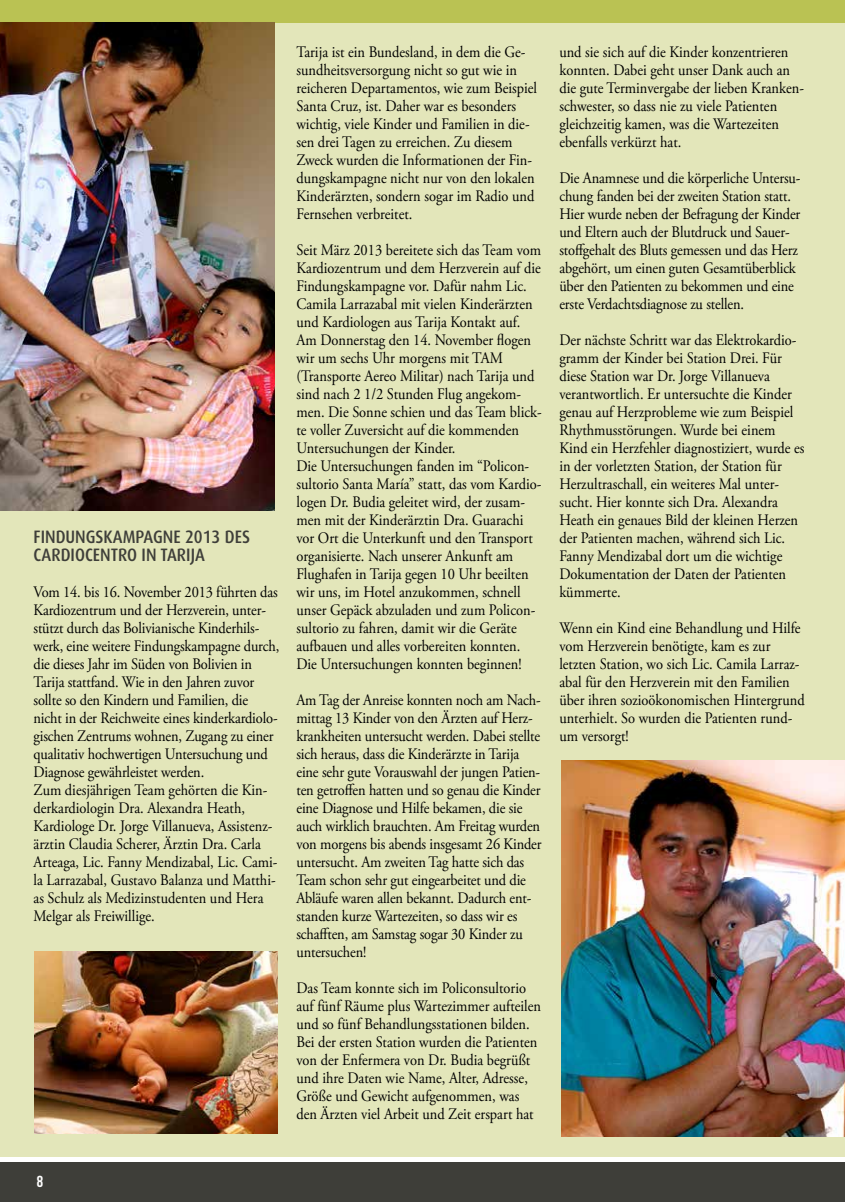
<style>
.page{position:relative;width:845px;height:1202px;background:#fff}
.page>*{position:absolute;margin:0;border:0;box-sizing:border-box;transform-origin:0 0}
.t1{font:500 18px/18px "Dax";color:#3e3e39;scale:.9 1}
.t2{font:16px/18px "Adobe Garamond Pro";color:#000;scale:.9 1}
.t3{font:16px "Bebas Neue";color:#fff}
</style>
<div class="page">
<div style="left:0;top:0;width:845px;height:1157px;background:#e3e6ba"></div>
<div style="left:0;top:1162px;width:845px;height:40px;background:#3e3e39"></div>
<div style="left:0;top:0;width:845px;height:23px;background:#bac253"></div>
<img style="left:0;top:23px;width:275px;height:488px">
<img style="left:561px;top:761px;width:284px;height:376px">
<img style="left:34px;top:951px;width:244px;height:183px">
<p class="t1" style="left:34px;top:527px;width:242px">FINDUNGSKAMPAGNE 2013 DES<br>CARDIOCENTRO IN TARIJA</p>
<p class="t2" style="left:34px;top:583px;width:275px">Vom 14. bis 16. November 2013 führten das Kardiozentrum und der Herzverein, unter&shy;stützt durch das Bolivianische Kinderhils&shy;werk, eine weitere Findungskampagne durch, die dieses Jahr im Süden von Bolivien in Tarija stattfand. Wie in den Jahren zuvor sollte so den Kindern und Familien, die nicht in der Reichweite eines kinderkardiolo&shy;gischen Zentrums wohnen, Zugang zu einer qualitativ hochwertigen Untersuchung und Diagnose gewährleistet werden.<br>Zum diesjährigen Team gehörten die Kin&shy;derkardiologin Dra. Alexandra Heath, Kardiologe Dr. Jorge Villanueva, Assistenz&shy;ärztin Claudia Scherer, Ärztin Dra. Carla Arteaga, Lic. Fanny Mendizabal, Lic. Cami&shy;la Larrazabal, Gustavo Balanza und Matthi&shy;as Schulz als Medizinstudenten und Hera Melgar als Freiwillige.</p>
<p class="t2" style="left:296px;top:43px;width:269px">Tarija ist ein Bundesland, in dem die Ge&shy;sundheitsversorgung nicht so gut wie in reicheren Departamentos, wie zum Beispiel Santa Cruz, ist. Daher war es besonders wichtig, viele Kinder und Familien in die&shy;sen drei Tagen zu erreichen. Zu diesem Zweck wurden die Informationen der Fin&shy;dungskampagne nicht nur von den lokalen Kinderärzten, sondern sogar im Radio und Fernsehen verbreitet.</p>
<p class="t2" style="left:296px;top:241px;width:274px">Seit März 2013 bereitete sich das Team vom Kardiozentrum und dem Herzverein auf die Findungskampagne vor. Dafür nahm Lic.<br>Camila Larrazabal mit vielen Kinderärzten und Kardiologen aus Tarija Kontakt auf.<br>Am Donnerstag den 14. November flogen wir um sechs Uhr morgens mit TAM (Transporte Aereo Militar) nach Tarija und sind nach 2 1/2 Stunden Flug angekom&shy;men. Die Sonne schien und das Team blick&shy;te voller Zuversicht auf die kommenden Untersuchungen der Kinder.<br>Die Untersuchungen fanden im “Policon&shy;sultorio Santa María” statt, das vom Kardio&shy;logen Dr. Budia geleitet wird, der zusam&shy;men mit der Kinderärztin Dra. Guarachi vor Ort die Unterkunft und den Transport organisierte. Nach unserer Ankunft am Flughafen in Tarija gegen 10 Uhr beeilten wir uns, im Hotel anzukommen, schnell unser Gepäck abzuladen und zum Policon&shy;sultorio zu fahren, damit wir die Geräte aufbauen und alles vorbereiten konnten.<br>Die Untersuchungen konnten beginnen!</p>
<p class="t2" style="left:296px;top:691px;width:274px">Am Tag der Anreise konnten noch am Nach&shy;mittag 13 Kinder von den Ärzten auf Herz&shy;krankheiten untersucht werden. Dabei stellte sich heraus, dass die Kinderärzte in Tarija eine sehr gute Vorauswahl der jungen Patien&shy;ten getroffen hatten und so genau die Kinder eine Diagnose und Hilfe bekamen, die sie auch wirklich brauchten. Am Freitag wurden von morgens bis abends insgesamt 26 Kinder untersucht. Am zweiten Tag hatte sich das Team schon sehr gut eingearbeitet und die Abläufe waren allen bekannt. Dadurch ent&shy;standen kurze Wartezeiten, so dass wir es schafften, am Samstag sogar 30 Kinder zu untersuchen!</p>
<p class="t2" style="left:296px;top:979px;width:273px">Das Team konnte sich im Policonsultorio auf fünf Räume plus Wartezimmer aufteilen und so fünf Behandlungsstationen bilden.<br>Bei der ersten Station wurden die Patienten von der Enfermera von Dr. Budia begrüßt und ihre Daten wie Name, Alter, Adresse, Größe und Gewicht aufgenommen, was den Ärzten viel Arbeit und Zeit erspart hat</p>
<p class="t2" style="left:559px;top:43px;width:273px">und sie sich auf die Kinder konzentrieren konnten. Dabei geht unser Dank auch an die gute Terminvergabe der lieben Kranken&shy;schwester, so dass nie zu viele Patienten gleichzeitig kamen, was die Wartezeiten ebenfalls verkürzt hat.</p>
<p class="t2" style="left:559px;top:169px;width:269px">Die Anamnese und die körperliche Untersu&shy;chung fanden bei der zweiten Station statt.<br>Hier wurde neben der Befragung der Kinder und Eltern auch der Blutdruck und Sauer&shy;stoffgehalt des Bluts gemessen und das Herz abgehört, um einen guten Gesamtüberblick über den Patienten zu bekommen und eine erste Verdachtsdiagnose zu stellen.</p>
<p class="t2" style="left:559px;top:331px;width:274px">Der nächste Schritt war das Elektrokardio&shy;gramm der Kinder bei Station Drei. Für diese Station war Dr. Jorge Villanueva verantwortlich. Er untersuchte die Kinder genau auf Herzprobleme wie zum Beispiel Rhythmusstörungen. Wurde bei einem Kind ein Herzfehler diagnostiziert, wurde es in der vorletzten Station, der Station für Herzultraschall, ein weiteres Mal unter&shy;sucht. Hier konnte sich Dra. Alexandra Heath ein genaues Bild der kleinen Herzen der Patienten machen, während sich Lic.<br>Fanny Mendizabal dort um die wichtige Dokumentation der Daten der Patienten kümmerte.</p>
<p class="t2" style="left:559px;top:619px;width:274px">Wenn ein Kind eine Behandlung und Hilfe vom Herzverein benötigte, kam es zur letzten Station, wo sich Lic. Camila Larraz&shy;abal für den Herzverein mit den Familien über ihren sozioökonomischen Hintergrund unterhielt. So wurden die Patienten rund&shy;um versorgt!</p>
<p class="t3" style="left:37px;top:1173px;width:8px">8</p>
</div>
